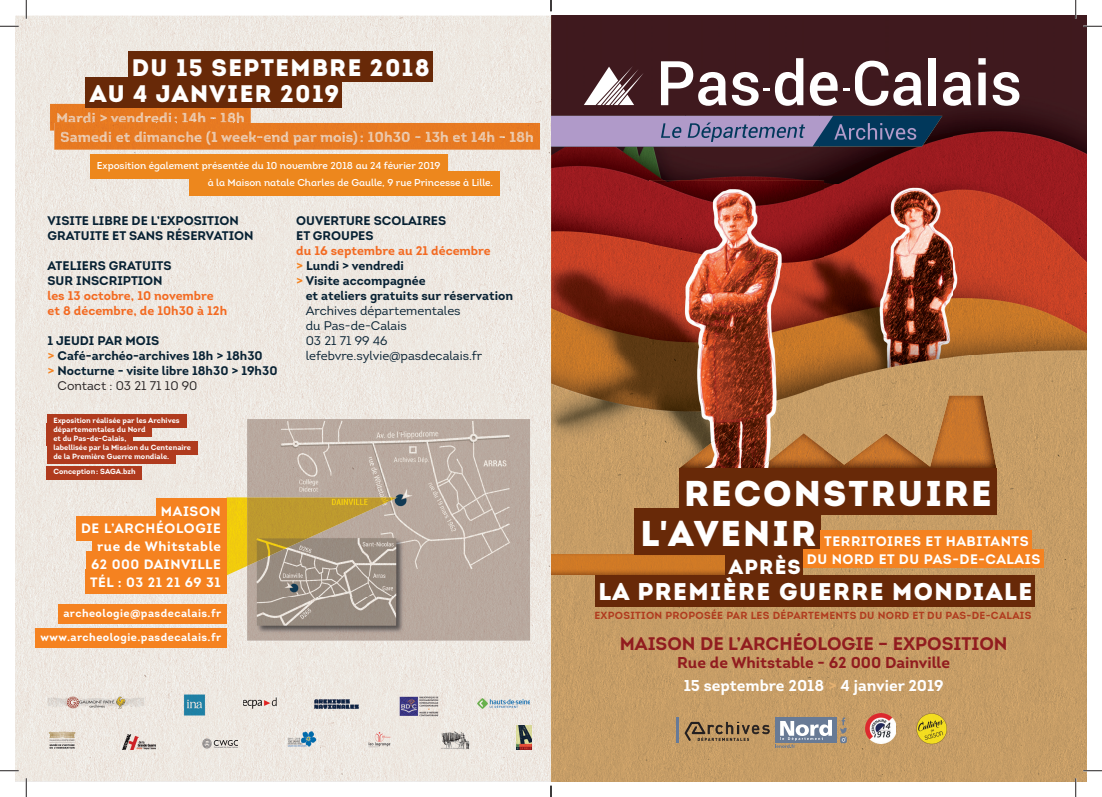
<style>
.page{position:relative;width:1102px;height:797px;background:#fff}
.page>*{position:absolute;margin:0;border:0;box-sizing:border-box;transform-origin:0 0}
.t1{font:35.75px/39.4px "Intro Black Alt";letter-spacing:.06em;color:#fff}
.t2{font:24.12px "Intro Black Alt";letter-spacing:.06em;color:#fff}
.t3{font:23.88px/26.2px "Intro Black Alt";letter-spacing:.06em;color:#fff}
.t4{font:20.38px "Intro Black Alt";letter-spacing:.06em;color:#fff}
.t5{font:700 18.25px "Intro";color:#911c1f}
.t6{font:700 15.62px/22.1px "Intro";color:#911c1f;text-align:center}
.t7{font:700 14.5px/19px "Intro";letter-spacing:.005em;color:#eee8e1}
.t8{font:13.75px/18.8px "Intro Bold Caps";letter-spacing:.04em;color:#fff;text-align:center}
.t9{font:13.62px/17.8px "Intro Bold Caps";letter-spacing:.04em;color:#fff;text-align:right}
.t10{font:700 13.62px "Intro";letter-spacing:.04em;color:#fff}
.t11{font:700 12.5px/15px "Intro";color:#072133}
.t12{font:12.5px/15px "Intro";color:#072133}
.t13{font:700 12.5px/15px "Intro";color:#f36a21}
.t14{font:12.5px "Intro";color:#231f20}
.t15{font:700 11.12px/23.8px "Intro";letter-spacing:.04em;color:#fff;text-align:right}
.t16{font:700 10.25px "Intro";letter-spacing:.03em;color:#b03b1e}
.t17{font:10px/17.5px "Intro Semi Bold Alt";color:#fff}
.t18{font:700 7.5px/9px "Intro";color:#fff}
.s1{color:#f1eee8}
.s2{color:#ebe1d9}
.s3{color:#efe8e2}
.s4{color:#ece4dc}
.s5{color:#f1eee9}
.s6{color:#f5f6f2}
.s7{color:#f6f5f1}
.s8{color:#ece1d9}
.s9{color:#f1ede8}
.s10{color:#eadcd3}
.s11{color:#efe8e1}
.s12{color:#e9dbd2}
.s13{color:#f2efe9}
.s14{color:#f5f5f1}
.s15{color:#ece5dd}
.s16{color:#f0ede8}
.s17{color:#ece2da}
.s18{color:#ebe2da}
.s19{color:#f58220}
.s20{color:#f36a21}
.s21{color:#fff}
.s22{color:#e5b171}
</style>
<div class="page">
<img style="left:551px;top:16px;width:535px;height:169px">
<img style="left:551px;top:185px;width:98px;height:256px">
<img style="left:819px;top:185px;width:267px;height:596px">
<img style="left:551px;top:441px;width:134px;height:340px">
<img style="left:685px;top:568px;width:134px;height:213px">
<svg style="left:551px;top:116px;width:391px;height:30px;background:#7878a3"></svg>
<svg style="left:583px;top:66px;width:60px;height:39px"></svg>
<svg style="left:661px;top:58px;width:142px;height:48px"></svg>
<svg style="left:809px;top:61px;width:112px;height:45px"></svg>
<div style="left:928px;top:58px;width:8px;height:47px;background:#fff"></div>
<svg style="left:942px;top:72px;width:29px;height:34px"></svg>
<svg style="left:978px;top:58px;width:7px;height:47px"></svg>
<svg style="left:992px;top:72px;width:27px;height:34px"></svg>
<img style="left:824px;top:395px;width:172px;height:74px">
<img style="left:649px;top:180px;width:175px;height:336px">
<img style="left:679px;top:433px;width:145px;height:36px">
<hr style="left:676px;top:717px;width:3px;height:26px;background:#677a97">
<svg style="left:684px;top:722px;width:85px;height:19px;background:#997a52"></svg>
<svg style="left:840px;top:717px;width:7px;height:26px"></svg>
<div style="left:775px;top:717px;width:62px;height:26px;background:#687a95"></div>
<svg style="left:775px;top:720px;width:56px;height:28px"></svg>
<img style="left:865px;top:713px;width:30px;height:30px">
<img style="left:916px;top:713px;width:30px;height:31px">
<svg style="left:918px;top:720px;width:25px;height:20px"></svg>
<img style="left:551px;top:554px;width:174px;height:21px">
<div style="left:679px;top:469px;width:317px;height:46px;background:#682908"></div>
<div style="left:634px;top:508px;width:186px;height:46px;background:#682908"></div>
<div style="left:820px;top:530px;width:211px;height:19px;background:#f58220"></div>
<div style="left:803px;top:549px;width:240px;height:19px;background:#f58220"></div>
<div style="left:725px;top:548px;width:78px;height:31px;background:#682908"></div>
<div style="left:594px;top:575px;width:440px;height:31px;background:#682908"></div>
<div style="left:16px;top:16px;width:535px;height:765px;background:#eee8e1"></div>
<img style="left:417px;top:16px;width:134px;height:424px">
<img style="left:372px;top:640px;width:134px;height:141px">
<img style="left:283px;top:16px;width:134px;height:403px">
<img style="left:16px;top:611px;width:356px;height:170px">
<img style="left:149px;top:16px;width:134px;height:425px">
<img style="left:149px;top:441px;width:98px;height:170px">
<img style="left:16px;top:17px;width:133px;height:594px">
<img style="left:247px;top:419px;width:283px;height:221px">
<img style="left:226px;top:497px;width:21px;height:78px">
<img style="left:247px;top:497px;width:151px;height:69px">
<div style="left:156px;top:498px;width:70px;height:24px;background:#f58220"></div>
<div style="left:76px;top:515px;width:150px;height:25px;background:#f58220"></div>
<div style="left:92px;top:533px;width:134px;height:25px;background:#f58220"></div>
<div style="left:86px;top:551px;width:140px;height:25px;background:#f58220"></div>
<div style="left:85px;top:569px;width:141px;height:25px;background:#f58220"></div>
<div style="left:58px;top:604px;width:168px;height:19px;background:#f58220"></div>
<div style="left:35px;top:628px;width:191px;height:19px;background:#f58220"></div>
<img style="left:50px;top:104px;width:201px;height:27px">
<img style="left:54px;top:123px;width:486px;height:27px">
<div style="left:57px;top:112px;width:187px;height:12px;background:#e77a22"></div>
<div style="left:61px;top:130px;width:472px;height:16px;background:#e77a22"></div>
<div style="left:128px;top:51px;width:305px;height:31px;background:#682908"></div>
<div style="left:86px;top:77px;width:256px;height:31px;background:#682908"></div>
<img style="left:48px;top:691px;width:97px;height:22px">
<img style="left:183px;top:694px;width:22px;height:21px">
<img style="left:243px;top:693px;width:33px;height:20px">
<img style="left:314px;top:697px;width:45px;height:13px">
<img style="left:399px;top:697px;width:39px;height:19px">
<img style="left:477px;top:698px;width:52px;height:10px">
<img style="left:49px;top:731px;width:27px;height:18px">
<img style="left:122px;top:734px;width:34px;height:15px">
<img style="left:202px;top:738px;width:35px;height:10px">
<img style="left:284px;top:729px;width:35px;height:20px">
<img style="left:366px;top:730px;width:28px;height:19px">
<img style="left:441px;top:730px;width:28px;height:19px">
<img style="left:516px;top:725px;width:15px;height:24px">
<div style="left:90px;top:154px;width:357px;height:24px;background:#ed871d"></div>
<div style="left:190px;top:172px;width:310px;height:24px;background:#ed871d"></div>
<div style="left:47px;top:413px;width:139px;height:14px;background:#b03b1e"></div>
<div style="left:47px;top:422px;width:105px;height:14px;background:#b03b1e"></div>
<div style="left:47px;top:431px;width:86px;height:14px;background:#b03b1e"></div>
<div style="left:47px;top:440px;width:150px;height:14px;background:#b03b1e"></div>
<div style="left:47px;top:449px;width:129px;height:14px;background:#b03b1e"></div>
<div style="left:47px;top:465px;width:95px;height:14px;background:#b03b1e"></div>
<svg style="left:0;top:25px;width:19px;height:2px"></svg>
<svg style="left:1083px;top:25px;width:18px;height:2px"></svg>
<svg style="left:0;top:770px;width:19px;height:1px"></svg>
<svg style="left:1083px;top:770px;width:18px;height:1px"></svg>
<svg style="left:25px;top:0;width:2px;height:19px"></svg>
<svg style="left:25px;top:778px;width:2px;height:19px"></svg>
<svg style="left:1074px;top:0;width:2px;height:19px"></svg>
<svg style="left:1074px;top:778px;width:2px;height:19px"></svg>
<svg style="left:550px;top:785px;width:1px;height:12px"></svg>
<h3 class="t3" style="left:90px;top:58px;width:341px;text-indent:42px">DU 15 SEPTEMBRE 2018<br>AU 4 JANVIER 2019</h3>
<p class="t7" style="left:56px;top:110px;width:479px">Ma<span class="s1">rd</span><span class="s2">i</span> <span class="s3">&gt;</span> ve<span class="s1">nd</span>redi<span class="s4">:</span> <span class="s5">1</span><span class="s1">4h</span> - 1<span class="s5">8h<br>Sa</span>me<span class="s2">di</span> <span class="s6">et</span> <span class="s5">di</span><span class="s7">ma</span>nc<span class="s8">he</span> <span class="s9">(1</span> <span class="s5">we</span><span class="s1">ek</span><span class="s10">-e</span><span class="s11">nd</span> <span class="s12">p</span>ar <span class="s2">m</span><span class="s13">oi</span>s)<span class="s14">:</span> <span class="s10">1</span>0h<span class="s15">30</span> <span class="s16">-</span> <span class="s17">1</span>3h <span class="s9">e</span><span class="s2">t</span> 14<span class="s18">h</span> <span class="s9">-</span> 18<span class="s13">h</span></p>
<p class="t17" style="left:208px;top:158px;width:287px;text-indent:-111px">Exposition également présentée du 10 novembre 2018 au 24 février 2019<br>à la Maison natale Charles de Gaulle, 9 rue Princesse à Lille.</p>
<p class="t11" style="left:48px;top:214px;width:207px">VISITE LIBRE DE L’EXPOSITION<br>GRATUITE ET SANS RÉSERVATION</p>
<p class="t11" style="left:48px;top:259px;width:125px">ATELIERS GRATUITS<br>SUR INSCRIPTION</p>
<p class="t13" style="left:48px;top:289px;width:181px">les 13 octobre, 10 novembre et 8 décembre, de 10h30 à 12h</p>
<p class="t11" style="left:48px;top:334px;width:113px">1 JEUDI PAR MOIS</p>
<p class="t11" style="left:48px;top:349px;width:217px"><span class="s19">&gt;</span> Café-archéo-archives 18h &gt; 18h30</p>
<p class="t11" style="left:48px;top:364px;width:231px"><span class="s19">&gt;</span> Nocturne - visite libre 18h30 &gt; 19h30</p>
<p class="t14" style="left:57px;top:381px;width:141px">Contact : 03 21 71 10 90</p>
<p class="t11" style="left:296px;top:214px;width:151px">OUVERTURE SCOLAIRES<br>ET GROUPES</p>
<p class="t11" style="left:296px;top:244px;width:196px"><span class="s20">du 16 septembre au 21 décembre </span><span class="s19">&gt;</span> Lundi &gt; vendredi<br><span class="s19">&gt;</span> Visite accompagnée</p>
<p class="t11" style="left:306px;top:289px;width:209px">et ateliers gratuits sur réservation</p>
<p class="t12" style="left:306px;top:304px;width:178px">Archives départementales<br>du Pas-de-Calais<br>03 21 71 99 46 lefebvre.sylvie@pasdecalais.fr</p>
<p class="t18" style="left:53px;top:416px;width:139px">Exposition réalisée par les Archives départementales du Nord<br>et du Pas-de-Calais,<br>labellisée par la Mission du Centenaire de la Première Guerre mondiale.</p>
<p class="t18" style="left:53px;top:468px;width:84px">Conception : SAGA.bzh</p>
<p class="t9" style="left:81px;top:502px;width:141px">MAISON<br>DE L’ARCHÉOLOGIE</p>
<p class="t10" style="left:97px;top:541px;width:125px">rue de Whitstable</p>
<p class="t9" style="left:90px;top:555px;width:132px;text-align:left">62 000 DAINVILLE<br>TÉL : 03 21 21 69 31</p>
<p class="t15" style="left:41px;top:602px;width:182px">archeologie@pasdecalais.fr www.archeologie.pasdecalais.fr</p>
<h1 class="t1" style="left:640px;top:478px;width:353px;text-indent:44px">RECONSTRUIRE<br>L'AVENIR</h1>
<p class="t8" style="left:806px;top:531px;width:235px">TERRITOIRES ET HABITANTS<br>DU NORD ET DU PAS-DE-CALAIS</p>
<h3 class="t4" style="left:728px;top:558px;width:73px">APRÈS</h3>
<h2 class="t2" style="left:598px;top:582px;width:435px">LA PREMIÈRE GUERRE MONDIALE</h2>
<p class="t16" style="left:594px;top:612px;width:438px">EXPOSITION PROPOSÉE PAR LES DÉPARTEMENTS DU NORD ET DU PAS-DE-CALAIS</p>
<h3 class="t5" style="left:619px;top:636px;width:389px">MAISON DE L’ARCHÉOLOGIE – EXPOSITION</h3>
<p class="t6" style="left:677px;top:653px;width:274px">Rue de Whitstable - 62 000 Dainville<br><span class="s21">15 septembre 2018</span> <span class="s22">&gt;</span> <span class="s21">4 janvier 2019</span></p>
</div>
